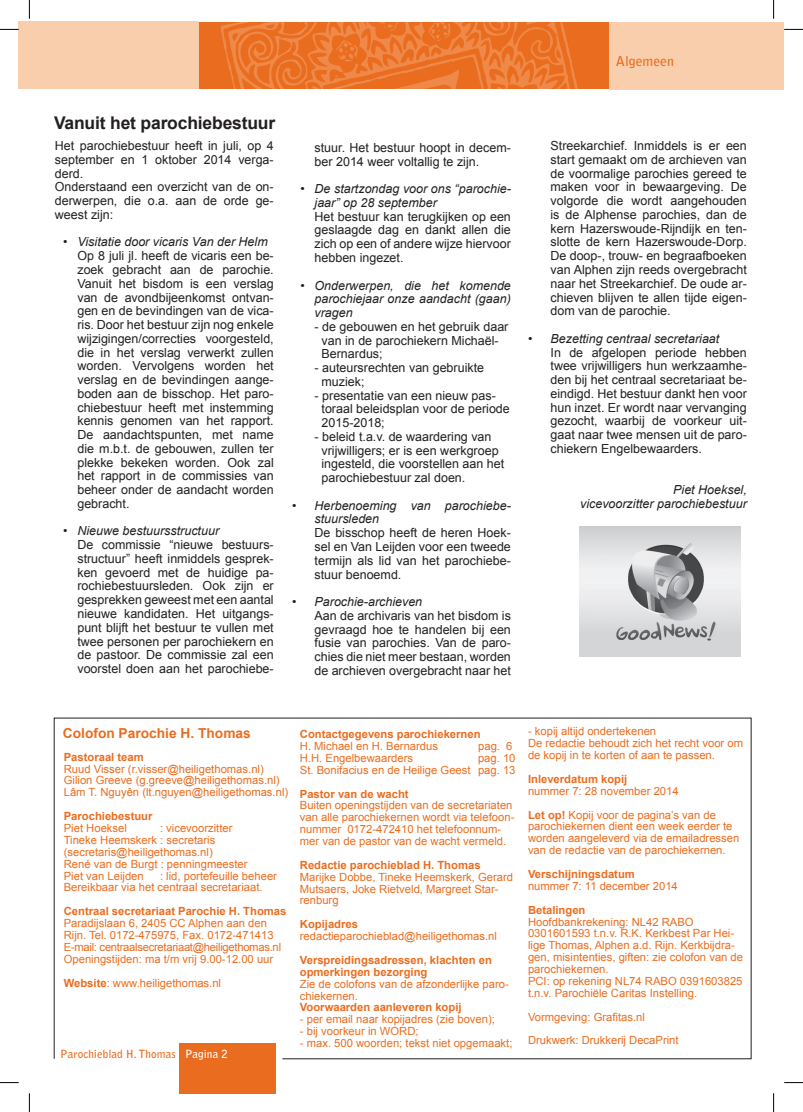
<style>
.page{position:relative;width:803px;height:1112px;background:#fff}
.page>*{position:absolute;margin:0;border:0;box-sizing:border-box;transform-origin:0 0}
.t1{font:700 17.5px "Arial";letter-spacing:-.01em;color:#231f20}
.t2{font:700 13.75px "Arial";color:#ea6d1f}
.t3{font:700 13.75px "Bell Gothic Std";color:#ea6d1f}
.t4{font:12.5px/13.8px "Arial";color:#231f20;text-align:justify}
.t5{font:italic 12.5px/13.8px "Arial";color:#231f20}
.t6{font:11.25px/11.9px "Arial";color:#ea6d1f}
.t7{font:700 11.25px/11.9px "Arial";color:#ea6d1f}
.t8{font:700 11.25px "Bell Gothic Std";color:#ea6d1f}
.s1{font-weight:700}
.s2{color:#fff}
</style>
<div class="page">
<svg style="left:54px;top:717px;width:697px;height:341px"></svg>
<div style="left:19px;top:21px;width:180px;height:68px;background:#f9cead"></div>
<div style="left:199px;top:22px;width:410px;height:67px;background:#ea6d1f"></div>
<div style="left:609px;top:22px;width:175px;height:68px;background:#f9cead"></div>
<svg style="left:221px;top:22px;width:357px;height:67px"></svg>
<div style="left:180px;top:1042px;width:96px;height:50px;background:#ea6d1f"></div>
<img style="left:579px;top:527px;width:161px;height:129px">
<svg style="left:0;top:29px;width:19px;height:1px"></svg>
<svg style="left:784px;top:29px;width:19px;height:1px"></svg>
<svg style="left:0;top:1082px;width:19px;height:1px"></svg>
<svg style="left:784px;top:1082px;width:19px;height:1px"></svg>
<svg style="left:29px;top:0;width:1px;height:19px"></svg>
<svg style="left:29px;top:1093px;width:1px;height:18px"></svg>
<svg style="left:773px;top:0;width:1px;height:19px"></svg>
<svg style="left:773px;top:1093px;width:1px;height:18px"></svg>
<p class="t3" style="left:616px;top:52px;width:60px">Algemeen</p>
<h1 class="t1" style="left:54px;top:111px;width:223px">Vanuit het parochiebestuur</h1>
<p class="t4" style="left:55px;top:139px;width:220px;text-align:left">Het parochiebestuur heeft in juli, op 4 september en 1 oktober 2014 verga&shy;derd.<br>Onderstaand een overzicht van de on&shy;derwerpen, die o.a. aan de orde ge&shy;weest zijn:</p>
<p class="t5" style="left:63px;top:235px;width:206px">• Visitatie door vicaris Van der Helm</p>
<p class="t4" style="left:77px;top:249px;width:198px;text-indent:-14px">• Op 8 juli jl. heeft de vicaris een be&shy;zoek gebracht aan de parochie.<br>Vanuit het bisdom is een verslag van de avondbijeenkomst ontvan&shy;gen en de bevindingen van de vica&shy;ris. Door het bestuur zijn nog enkele wijzigingen/correcties voorgesteld, die in het verslag verwerkt zullen worden. Vervolgens worden het verslag en de bevindingen aange&shy;boden aan de bisschop. Het paro&shy;chiebestuur heeft met instemming kennis genomen van het rapport.<br>De aandachtspunten, met name die m.b.t. de gebouwen, zullen ter plekke bekeken worden. Ook zal het rapport in de commissies van beheer onder de aandacht worden gebracht.</p>
<p class="t5" style="left:63px;top:524px;width:157px">• Nieuwe bestuursstructuur</p>
<p class="t4" style="left:77px;top:537px;width:198px;text-indent:-14px">• De commissie “nieuwe bestuurs&shy;structuur” heeft inmiddels gesprek&shy;ken gevoerd met de huidige pa&shy;rochiebestuursleden. Ook zijn er gesprekken geweest met een aantal nieuwe kandidaten. Het uitgangs&shy;punt blijft het bestuur te vullen met twee personen per parochiekern en de pastoor. De commissie zal een voorstel doen aan het parochiebe-</p>
<p class="t4" style="left:315px;top:140px;width:198px">stuur. Het bestuur hoopt in decem&shy;ber 2014 weer voltallig te zijn.</p>
<p class="t5" style="left:315px;top:182px;width:198px;text-indent:-14px">• De startzondag voor ons “parochie&shy;jaar” op 28 september</p>
<p class="t4" style="left:315px;top:209px;width:198px;text-indent:-14px">• Het bestuur kan terugkijken op een geslaagde dag en dankt allen die zich op een of andere wijze hiervoor hebben ingezet.</p>
<p class="t5" style="left:315px;top:278px;width:198px;text-align:justify;text-indent:-14px">• Onderwerpen, die het komende parochiejaar onze aandacht (gaan) vragen</p>
<p class="t4" style="left:300px;top:319px;width:210px">• - de gebouwen en het gebruik daar</p>
<p class="t4" style="left:292px;top:333px;width:208px">• van in de parochiekern Michaël-</p>
<p class="t4" style="left:292px;top:347px;width:92px">• Bernardus;</p>
<p class="t4" style="left:292px;top:360px;width:194px">• - auteursrechten van gebruikte</p>
<p class="t4" style="left:292px;top:374px;width:74px">• muziek;</p>
<p class="t4" style="left:292px;top:388px;width:205px">• - presentatie van een nieuw pas-</p>
<p class="t4" style="left:292px;top:402px;width:219px">• toraal beleidsplan voor de periode</p>
<p class="t4" style="left:292px;top:415px;width:94px">• 2015-2018;</p>
<p class="t4" style="left:292px;top:429px;width:201px">• - beleid t.a.v. de waardering van</p>
<p class="t4" style="left:292px;top:443px;width:208px">• vrijwilligers; er is een werkgroep</p>
<p class="t4" style="left:292px;top:457px;width:214px">• ingesteld, die voorstellen aan het</p>
<p class="t4" style="left:292px;top:470px;width:175px">• parochiebestuur zal doen.</p>
<p class="t5" style="left:315px;top:498px;width:198px;text-indent:-22px">• Herbenoeming van parochiebe&shy;stuursleden</p>
<p class="t4" style="left:315px;top:525px;width:198px;text-indent:-22px">• De bisschop heeft de heren Hoek&shy;sel en Van Leijden voor een tweede termijn als lid van het parochiebe&shy;stuur benoemd.</p>
<p class="t5" style="left:292px;top:594px;width:132px">• Parochie-archieven</p>
<p class="t4" style="left:315px;top:608px;width:198px;text-indent:-22px">• Aan de archivaris van het bisdom is gevraagd hoe te handelen bij een fusie van parochies. Van de paro&shy;chies die niet meer bestaan, worden de archieven overgebracht naar het</p>
<p class="t4" style="left:550px;top:139px;width:198px">Streekarchief. Inmiddels is er een start gemaakt om de archieven van de voormalige parochies gereed te maken voor in bewaargeving. De volgorde die wordt aangehouden is de Alphense parochies, dan de kern Hazerswoude-Rijndijk en ten&shy;slotte de kern Hazerswoude-Dorp.<br>De doop-, trouw- en begraafboeken van Alphen zijn reeds overgebracht naar het Streekarchief. De oude ar&shy;chieven blijven te allen tijde eigen&shy;dom van de parochie.</p>
<p class="t5" style="left:528px;top:331px;width:193px">• Bezetting centraal secretariaat</p>
<p class="t4" style="left:550px;top:345px;width:198px;text-indent:-22px">• In de afgelopen periode hebben twee vrijwilligers hun werkzaamhe&shy;den bij het centraal secretariaat be&shy;ëindigd. Het bestuur dankt hen voor hun inzet. Er wordt naar vervanging gezocht, waarbij de voorkeur uit&shy;gaat naar twee mensen uit de paro&shy;chiekern Engelbewaarders.</p>
<p class="t5" style="left:580px;top:483px;width:168px;text-align:right">Piet Hoeksel,<br>vicevoorzitter parochiebestuur</p>
<p class="t2" style="left:63px;top:722px;width:189px">Colofon Parochie H. Thomas</p>
<p class="t7" style="left:64px;top:750px;width:82px">Pastoraal team</p>
<p class="t6" style="left:64px;top:762px;width:226px">Ruud Visser (r.visser@heiligethomas.nl)<br>Gilion Greeve (g.greeve@heiligethomas.nl)<br>Lâm T. Nguyên (lt.nguyen@heiligethomas.nl)</p>
<p class="t7" style="left:64px;top:810px;width:90px">Parochiebestuur</p>
<p class="t6" style="left:64px;top:821px;width:65px">Piet Hoeksel</p>
<p class="t6" style="left:64px;top:821px;width:185px;text-indent:96px">: vicevoorzitter<br>Tineke Heemskerk : secretaris (secretaris@heiligethomas.nl)<br>René van de Burgt : penningmeester<br>Piet van Leijden</p>
<p class="t6" style="left:64px;top:869px;width:215px;text-indent:96px">: lid, portefeuille beheer<br>Bereikbaar via het centraal secretariaat.</p>
<p class="t7" style="left:64px;top:905px;width:224px">Centraal secretariaat Parochie H. Thomas</p>
<p class="t6" style="left:64px;top:916px;width:219px">Paradijslaan 6, 2405 CC Alphen aan den Rijn. Tel. 0172-475975, Fax. 0172-471413<br>E-mail: centraalsecretariaat@heiligethomas.nl Openingstijden: ma t/m vrij 9.00-12.00 uur</p>
<p class="t6" style="left:64px;top:976px;width:159px"><span class="s1">Website</span>: www.heiligethomas.nl</p>
<p class="t8" style="left:60px;top:1046px;width:169px">Parochieblad H. Thomas <span class="s2">Pagina 2</span></p>
<p class="t7" style="left:300px;top:728px;width:182px">Contactgegevens parochiekernen</p>
<p class="t6" style="left:300px;top:739px;width:140px">H. Michael en H. Bernardus</p>
<p class="t6" style="left:478px;top:739px;width:36px">pag. 6</p>
<p class="t6" style="left:300px;top:751px;width:115px">H.H. Engelbewaarders</p>
<p class="t6" style="left:300px;top:751px;width:217px;text-align:right">pag. 10<br>St. Bonifacius en de Heilige Geest pag. 13</p>
<p class="t7" style="left:300px;top:787px;width:110px">Pastor van de wacht</p>
<p class="t6" style="left:300px;top:799px;width:216px">Buiten openingstijden van de secretariaten van alle parochiekernen wordt via telefoon&shy;nummer 0172-472410 het telefoonnum&shy;mer van de pastor van de wacht vermeld.</p>
<p class="t7" style="left:300px;top:858px;width:182px">Redactie parochieblad H. Thomas</p>
<p class="t6" style="left:300px;top:870px;width:215px">Marijke Dobbe, Tineke Heemskerk, Gerard<br>Mutsaers, Joke Rietveld, Margreet Star&shy;renburg</p>
<p class="t7" style="left:300px;top:918px;width:60px">Kopijadres</p>
<p class="t6" style="left:300px;top:929px;width:199px">redactieparochieblad@heiligethomas.nl</p>
<p class="t7" style="left:300px;top:953px;width:193px">Verspreidingsadressen, klachten en opmerkingen bezorging</p>
<p class="t6" style="left:300px;top:977px;width:210px">Zie de colofons van de afzonderlijke paro&shy;chiekernen.</p>
<p class="t7" style="left:300px;top:1001px;width:163px">Voorwaarden aanleveren kopij</p>
<p class="t6" style="left:300px;top:1013px;width:197px">- per email naar kopijadres (zie boven);</p>
<p class="t6" style="left:300px;top:1024px;width:120px">- bij voorkeur in WORD;</p>
<p class="t6" style="left:300px;top:1036px;width:214px">- max. 500 woorden; tekst niet opgemaakt;</p>
<p class="t6" style="left:528px;top:725px;width:217px">- kopij altijd ondertekenen<br>De redactie behoudt zich het recht voor om de kopij in te korten of aan te passen.</p>
<p class="t7" style="left:528px;top:773px;width:101px">Inleverdatum kopij</p>
<p class="t6" style="left:528px;top:778px;width:190px;line-height:23.8px">nummer 7: 28 november 2014<br><span class="s1">Let op!</span> Kopij voor de pagina’s van de</p>
<p class="t6" style="left:528px;top:820px;width:213px">parochiekernen dient een week eerder te worden aangeleverd via de emailadressen van de redactie van de parochiekernen.</p>
<p class="t7" style="left:528px;top:868px;width:108px">Verschijningsdatum</p>
<p class="t6" style="left:528px;top:879px;width:151px">nummer 7: 11 december 2014</p>
<p class="t7" style="left:528px;top:903px;width:59px">Betalingen</p>
<p class="t6" style="left:528px;top:915px;width:217px">Hoofdbankrekening: NL42 RABO 0301601593 t.n.v. R.K. Kerkbest Par Hei&shy;lige Thomas, Alphen a.d. Rijn. Kerkbijdra&shy;gen, misintenties, giften: zie colofon van de parochiekernen.<br>PCI: op rekening NL74 RABO 0391603825 t.n.v. Parochiële Caritas Instelling.</p>
<p class="t6" style="left:528px;top:1004px;width:152px;line-height:23.8px">Vormgeving: Grafitas.nl<br>Drukwerk: Drukkerij DecaPrint</p>
</div>
